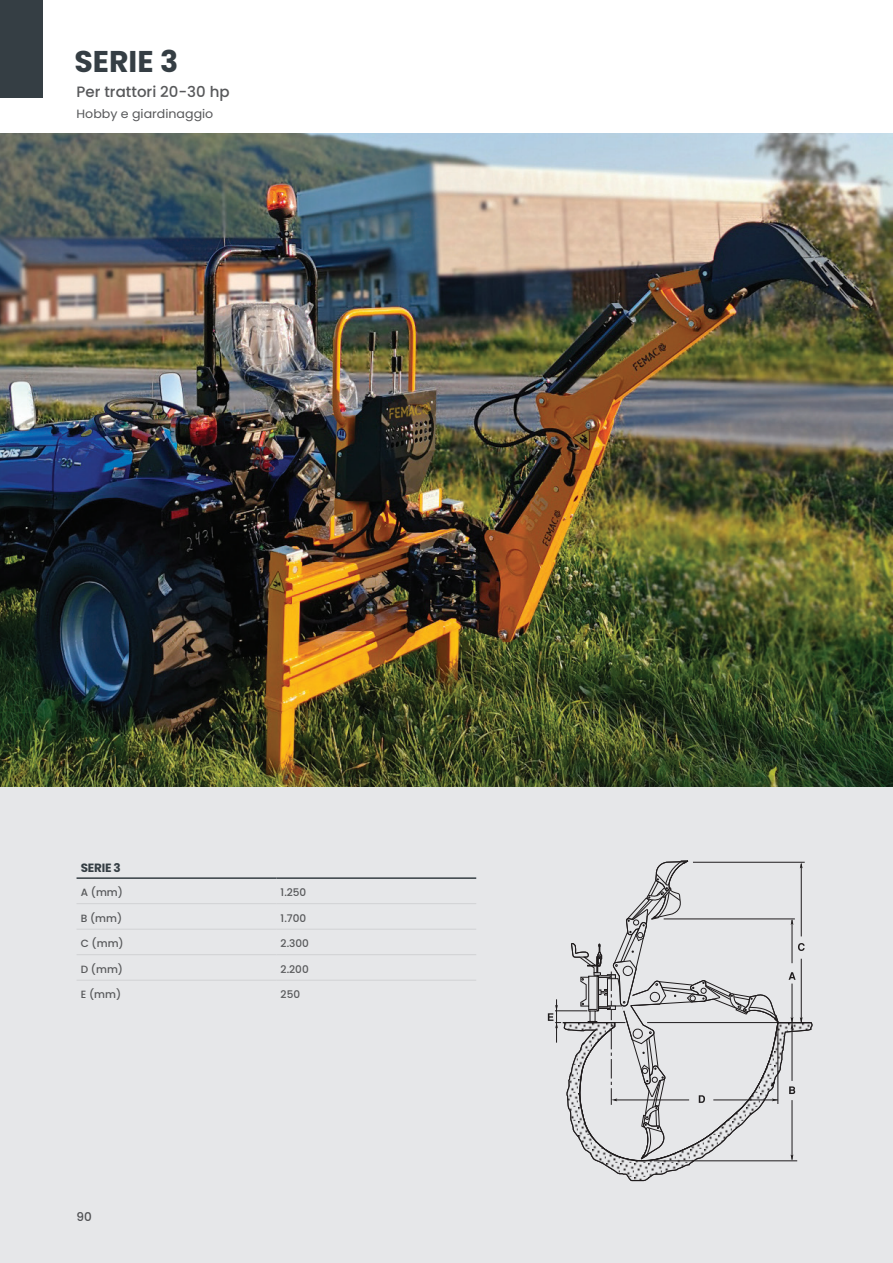
<style>
.page{position:relative;width:893px;height:1263px;background:#fff}
.page>*{position:absolute;margin:0;border:0;box-sizing:border-box;transform-origin:0 0}
.t1{font:700 30px "Poppins";color:#353e44}
.t2{font:500 15px "Poppins";color:#57585a}
.t3{font:12px "Poppins";color:#57585a;scale:1.05 1}
.t4{font:700 12px "Poppins";letter-spacing:-.02em;color:#353e44}
.t5{font:500 12px "Poppins";color:#57585a}
.t6{font:500 10.5px "Poppins";color:#57585a}
</style>
<div class="page">
<div style="left:0;top:0;width:43px;height:98px;background:#353e44"></div>
<div style="left:0;top:757px;width:893px;height:506px;background:#e6e7e9"></div>
<img style="left:0;top:134px;width:893px;height:653px">
<svg style="left:548px;top:860px;width:265px;height:322px"></svg>
<hr style="left:77px;top:903px;width:199px;height:1px;background:#d1d2d4">
<hr style="left:276px;top:903px;width:200px;height:1px;background:#d1d2d4">
<hr style="left:77px;top:929px;width:199px;height:1px;background:#d1d2d4">
<hr style="left:276px;top:929px;width:200px;height:1px;background:#d1d2d4">
<hr style="left:77px;top:954px;width:199px;height:1px;background:#d1d2d4">
<hr style="left:276px;top:954px;width:200px;height:1px;background:#d1d2d4">
<hr style="left:77px;top:980px;width:199px;height:1px;background:#d1d2d4">
<hr style="left:276px;top:980px;width:200px;height:1px;background:#d1d2d4">
<hr style="left:77px;top:877px;width:199px;height:2px;background:#353e44">
<hr style="left:276px;top:877px;width:200px;height:2px;background:#353e44">
<h1 class="t1" style="left:74px;top:44px;width:105px">SERIE 3</h1>
<h2 class="t2" style="left:77px;top:83px;width:155px">Per trattori 20-30 hp</h2>
<p class="t3" style="left:77px;top:107px;width:132px">Hobby e giardinaggio</p>
<p class="t4" style="left:81px;top:860px;width:42px">SERIE 3</p>
<p class="t6" style="left:81px;top:887px;width:44px">A (mm)</p>
<p class="t6" style="left:281px;top:887px;width:27px">1.250</p>
<p class="t6" style="left:81px;top:912px;width:43px">B (mm)</p>
<p class="t6" style="left:281px;top:912px;width:27px">1.700</p>
<p class="t6" style="left:81px;top:938px;width:44px">C (mm)</p>
<p class="t6" style="left:281px;top:938px;width:30px">2.300</p>
<p class="t6" style="left:81px;top:963px;width:44px">D (mm)</p>
<p class="t6" style="left:281px;top:963px;width:30px">2.200</p>
<p class="t6" style="left:81px;top:989px;width:42px">E (mm)</p>
<p class="t6" style="left:281px;top:989px;width:21px">250</p>
<p class="t5" style="left:77px;top:1210px;width:17px">90</p>
</div>
